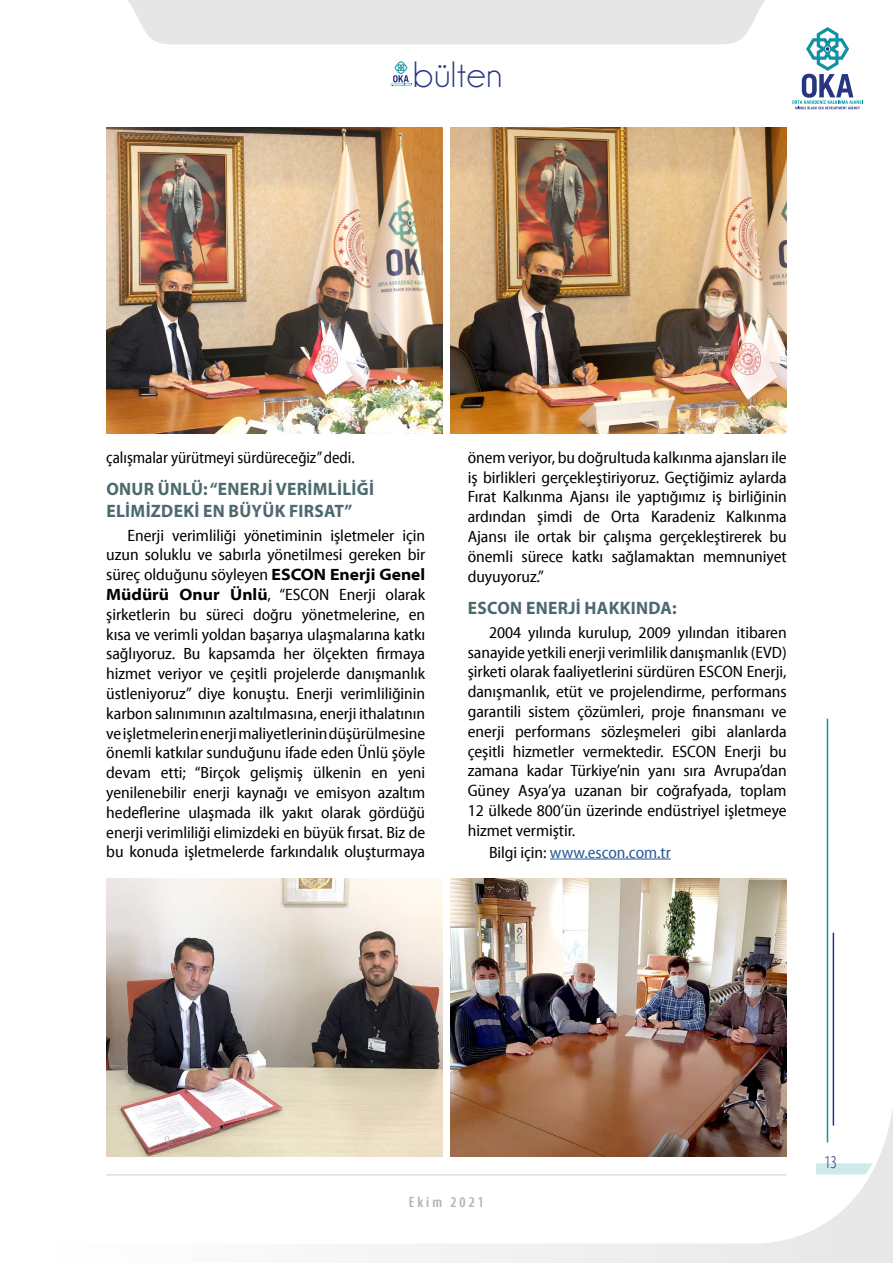
<style>
.page{position:relative;width:893px;height:1263px;background:#fff}
.page>*{position:absolute;margin:0;border:0;box-sizing:border-box;transform-origin:0 0}
.t1{font:36.9px "Champagne&Limousines";letter-spacing:.02em;color:#283583}
.t2{font:700 18px/21.6px "Myriad Pro";letter-spacing:.015em;color:#4c696d}
.t3{font:300 condensed 18px "Myriad Pro";color:#283583}
.t4{font:semi-condensed 16.5px/19.8px "Myriad Pro";letter-spacing:-.005em;color:#000;text-align:justify}
.t5{font:semi-condensed 16.5px "Myriad Pro";letter-spacing:-.005em;color:#275b9b}
.t6{font:600 condensed 15px "Myriad Pro";letter-spacing:.2em;color:#b3b2b2}
.s1{font-weight:700;font-stretch:semi-expanded}
.s2{color:#000}
</style>
<div class="page">
<svg style="left:106px;top:1053px;width:787px;height:210px"></svg>
<svg style="left:816px;top:1163px;width:57px;height:11px"></svg>
<hr style="left:827px;top:719px;width:1px;height:423px;background:#009aa3">
<hr style="left:833px;top:933px;width:1px;height:192px;background:#283583">
<hr style="left:106px;top:1174px;width:681px;height:1px;background:#000">
<svg style="left:128px;top:0;width:735px;height:109px"></svg>
<hr style="left:550px;top:858px;width:121px;height:1px;background:#275b9b">
<img style="left:106px;top:128px;width:336px;height:306px">
<img style="left:451px;top:128px;width:336px;height:306px">
<img style="left:106px;top:878px;width:336px;height:279px">
<img style="left:451px;top:878px;width:336px;height:279px">
<h1 class="t1" style="left:413px;top:56px;width:91px">bülten</h1>
<p class="t4" style="left:106px;top:448px;width:250px">çalışmalar yürütmeyi sürdüreceğiz” dedi.</p>
<p class="t2" style="left:106px;top:477px;width:269px">ONUR ÜNLÜ: “ENERJI VERIMLILIĞI<br>ELIMIZDEKI EN BÜYÜK FIRSAT”</p>
<p class="t4" style="left:106px;top:525px;width:320px;text-indent:21px">Enerji verimliliği yönetiminin işletmeler için uzun soluklu ve sabırla yönetilmesi gereken bir süreç olduğunu söyleyen <span class="s1">ESCON Enerji Genel Müdürü Onur Ünlü</span>, “ESCON Enerji olarak şirketlerin bu süreci doğru yönetmelerine, en kısa ve verimli yoldan başarıya ulaşmalarına katkı sağlıyoruz. Bu kapsamda her ölçekten firmaya hizmet veriyor ve çeşitli projelerde danışmanlık üstleniyoruz” diye konuştu. Enerji verimliliğinin karbon salınımının azaltılmasına, enerji ithalatının ve işletmelerin enerji maliyetlerinin düşürülmesine önemli katkılar sunduğunu ifade eden Ünlü şöyle devam etti; “Birçok gelişmiş ülkenin en yeni yenilenebilir enerji kaynağı ve emisyon azaltım hedeflerine ulaşmada ilk yakıt olarak gördüğü enerji verimliliği elimizdeki en büyük fırsat. Biz de bu konuda işletmelerde farkındalık oluşturmaya</p>
<p class="t4" style="left:468px;top:448px;width:320px">önem veriyor, bu doğrultuda kalkınma ajansları ile iş birlikleri gerçekleştiriyoruz. Geçtiğimiz aylarda Fırat Kalkınma Ajansı ile yaptığımız iş birliğinin ardından şimdi de Orta Karadeniz Kalkınma Ajansı ile ortak bir çalışma gerçekleştirerek bu önemli sürece katkı sağlamaktan memnuniyet duyuyoruz.”</p>
<p class="t2" style="left:468px;top:596px;width:210px">ESCON ENERJI HAKKINDA:</p>
<p class="t4" style="left:468px;top:623px;width:320px;text-indent:21px">2004 yılında kurulup, 2009 yılından itibaren sanayide yetkili enerji verimlilik danışmanlık (EVD) şirketi olarak faaliyetlerini sürdüren ESCON Enerji, danışmanlık, etüt ve projelendirme, performans garantili sistem çözümleri, proje finansmanı ve enerji performans sözleşmeleri gibi alanlarda çeşitli hizmetler vermektedir. ESCON Enerji bu zamana kadar Türkiye’nin yanı sıra Avrupa’dan Güney Asya’ya uzanan bir coğrafyada, toplam 12 ülkede 800’ün üzerinde endüstriyel işletmeye hizmet vermiştir.</p>
<p class="t5" style="left:489px;top:843px;width:183px"><span class="s2">Bilgi için:</span> www.escon.com.tr</p>
<p class="t6" style="left:409px;top:1194px;width:77px">Ekim 2021</p>
<p class="t3" style="left:824px;top:1153px;width:14px">13</p>
</div>
